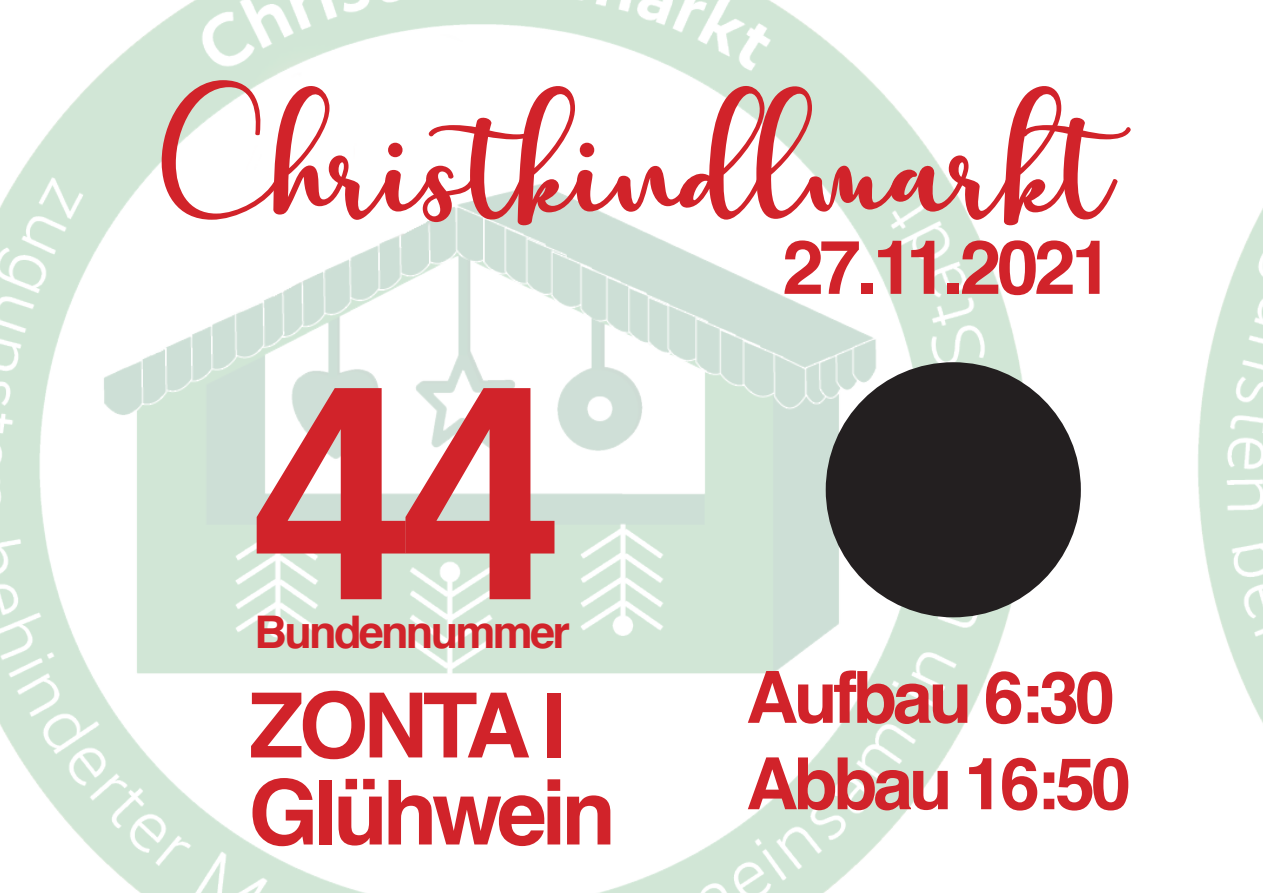
<style>
.page{position:relative;width:1263px;height:893px;background:#fff}
.page>*{position:absolute;margin:0;border:0;box-sizing:border-box;transform-origin:0 0}
.t1{font:700 300px "Helvetica";color:#d1232a}
.t2{font:108px "charlotte";color:#d1232a}
.t3{font:700 90px/87px "Helvetica";letter-spacing:-.06em;color:#d1232a}
.t4{font:700 75px "Helvetica";letter-spacing:-.06em;color:#d1232a}
.t5{font:700 72px/86.4px "Helvetica";letter-spacing:-.06em;color:#d1232a}
.t6{font:700 45px "Helvetica";letter-spacing:-.06em;color:#d1232a}
</style>
<div class="page">
<img style="left:0;top:0;width:1037px;height:893px">
<div style="left:826px;top:362px;width:255px;height:255px;background:#231f20;border-radius:50%"></div>
<img style="left:1198px;top:208px;width:65px;height:515px">
<h2 class="t2" style="left:164px;top:111px;width:1012px">Christkindlmarkt</h2>
<p class="t4" style="left:782px;top:207px;width:332px">27.11.2021</p>
<h1 class="t1" style="left:249px;top:251px;width:317px">44</h1>
<p class="t6" style="left:255px;top:596px;width:317px">Bundennummer</p>
<p class="t3" style="left:249px;top:683px;width:369px">ZONTA I<br>Glühwein</p>
<p class="t5" style="left:746px;top:655px;width:386px">Aufbau 6:30<br>Abbau 16:50</p>
</div>
